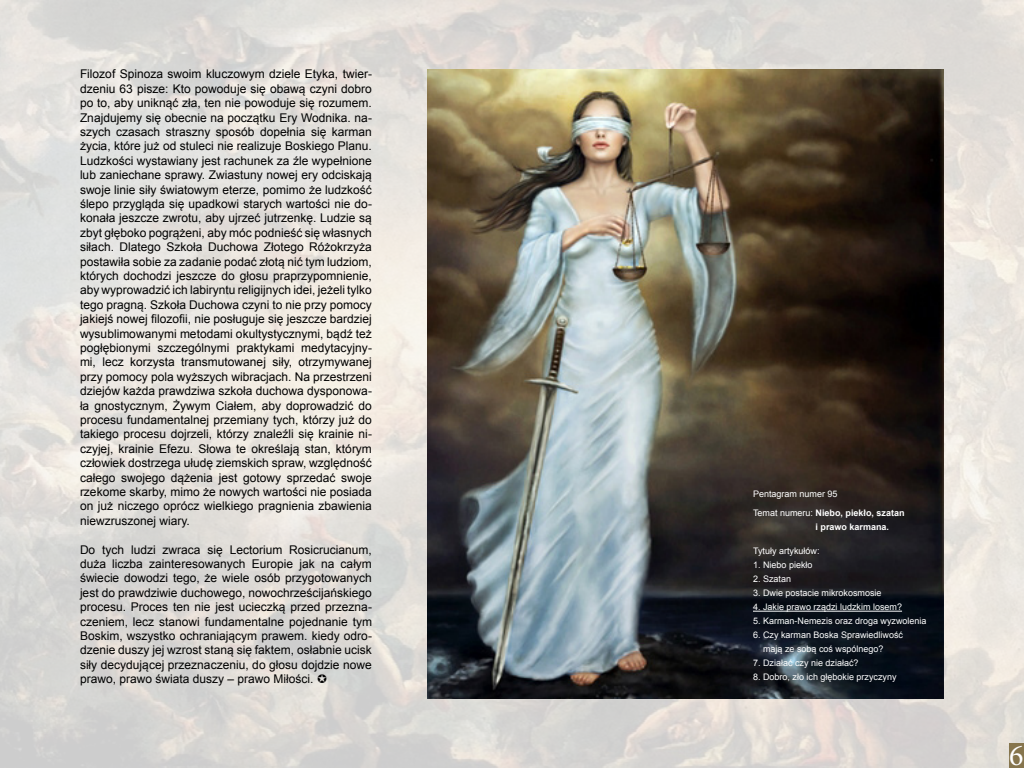
<style>
.page{position:relative;width:1024px;height:768px;background:#fff}
.page>*{position:absolute;margin:0;border:0;box-sizing:border-box;transform-origin:0 0}
.t1{font:30px "Minion Pro";color:#fff}
.t2{font:12px/14.4px "Arial";color:#000;text-align:justify}
.t3{font:9px "Arial";color:#fff}
.t4{font:700 9px "Arial";color:#fff}
.s1{font-weight:400}
</style>
<div class="page">
<img style="left:0;top:0;width:1024px;height:768px">
<img style="left:428px;top:70px;width:515px;height:628px">
<div style="left:1009px;top:743px;width:15px;height:25px;background:#86754d"></div>
<hr style="left:753px;top:611px;width:149px;height:1px;background:#fff">
<svg style="left:318px;top:674px;width:8px;height:9px"></svg>
<p class="t2" style="left:80px;top:67px;width:293px">Filozof Spinoza swoim kluczowym dziele Etyka, twier&shy;dzeniu 63 pisze: Kto powoduje się obawą czyni dobro po to, aby uniknąć zła, ten nie powoduje się rozumem.<br>Znajdujemy się obecnie na początku Ery Wodnika. na&shy;szych czasach straszny sposób dopełnia się karman życia, które już od stuleci nie realizuje Boskiego Planu.<br>Ludzkości wystawiany jest rachunek za źle wypełnione lub zaniechane sprawy. Zwiastuny nowej ery odciskają swoje linie siły światowym eterze, pomimo że ludzkość ślepo przygląda się upadkowi starych wartości nie do&shy;konała jeszcze zwrotu, aby ujrzeć jutrzenkę. Ludzie są zbyt głęboko pogrążeni, aby móc podnieść się własnych siłach. Dlatego Szkoła Duchowa Złotego Różokrzyża postawiła sobie za zadanie podać złotą nić tym ludziom, których dochodzi jeszcze do głosu praprzypomnienie, aby wyprowadzić ich labiryntu religijnych idei, jeżeli tylko tego pragną. Szkoła Duchowa czyni to nie przy pomocy jakiejś nowej filozofii, nie posługuje się jeszcze bardziej wysublimowanymi metodami okultystycznymi, bądź też pogłębionymi szczególnymi praktykami medytacyjny&shy;mi, lecz korzysta transmutowanej siły, otrzymywanej przy pomocy pola wyższych wibracjach. Na przestrzeni dziejów każda prawdziwa szkoła duchowa dysponowa&shy;ła gnostycznym, Żywym Ciałem, aby doprowadzić do procesu fundamentalnej przemiany tych, którzy już do takiego procesu dojrzeli, którzy znaleźli się krainie ni&shy;czyjej, krainie Efezu. Słowa te określają stan, którym człowiek dostrzega ułudę ziemskich spraw, względność całego swojego dążenia jest gotowy sprzedać swoje rzekome skarby, mimo że nowych wartości nie posiada on już niczego oprócz wielkiego pragnienia zbawienia niewzruszonej wiary.</p>
<p class="t2" style="left:80px;top:542px;width:293px">Do tych ludzi zwraca się Lectorium Rosicrucianum, duża liczba zainteresowanych Europie jak na całym świecie dowodzi tego, że wiele osób przygotowanych jest do prawdziwie duchowego, nowochrześcijańskiego</p>
<p class="t2" style="left:80px;top:600px;width:293px">procesu. Proces ten nie jest ucieczką przed przezna&shy;czeniem, lecz stanowi fundamentalne pojednanie tym Boskim, wszystko ochraniającym prawem. kiedy odro&shy;dzenie duszy jej wzrost staną się faktem, osłabnie ucisk siły decydującej przeznaczeniu, do głosu dojdzie nowe prawo, prawo świata duszy – prawo Miłości.</p>
<p class="t3" style="left:753px;top:488px;width:86px">Pentagram numer 95</p>
<p class="t4" style="left:753px;top:507px;width:153px"><span class="s1">Temat numeru:</span> Niebo, piekło, szatan</p>
<p class="t4" style="left:816px;top:521px;width:75px">i prawo karmana.</p>
<p class="t3" style="left:753px;top:545px;width:68px">Tytuły artykułów:</p>
<p class="t3" style="left:753px;top:559px;width:61px">1. Niebo piekło</p>
<p class="t3" style="left:753px;top:573px;width:40px">2. Szatan</p>
<p class="t3" style="left:753px;top:587px;width:130px">3. Dwie postacie mikrokosmosie</p>
<p class="t3" style="left:753px;top:601px;width:151px">4. Jakie prawo rządzi ludzkim losem?</p>
<p class="t3" style="left:753px;top:615px;width:175px">5. Karman-Nemezis oraz droga wyzwolenia</p>
<p class="t3" style="left:753px;top:629px;width:152px">6. Czy karman Boska Sprawiedliwość</p>
<p class="t3" style="left:763px;top:643px;width:122px">mają ze sobą coś wspólnego?</p>
<p class="t3" style="left:753px;top:657px;width:107px">7. Działać czy nie działać?</p>
<p class="t3" style="left:753px;top:671px;width:145px">8. Dobro, zło ich głębokie przyczyny</p>
<p class="t1" style="left:1009px;top:735px;width:16px">6</p>
</div>
